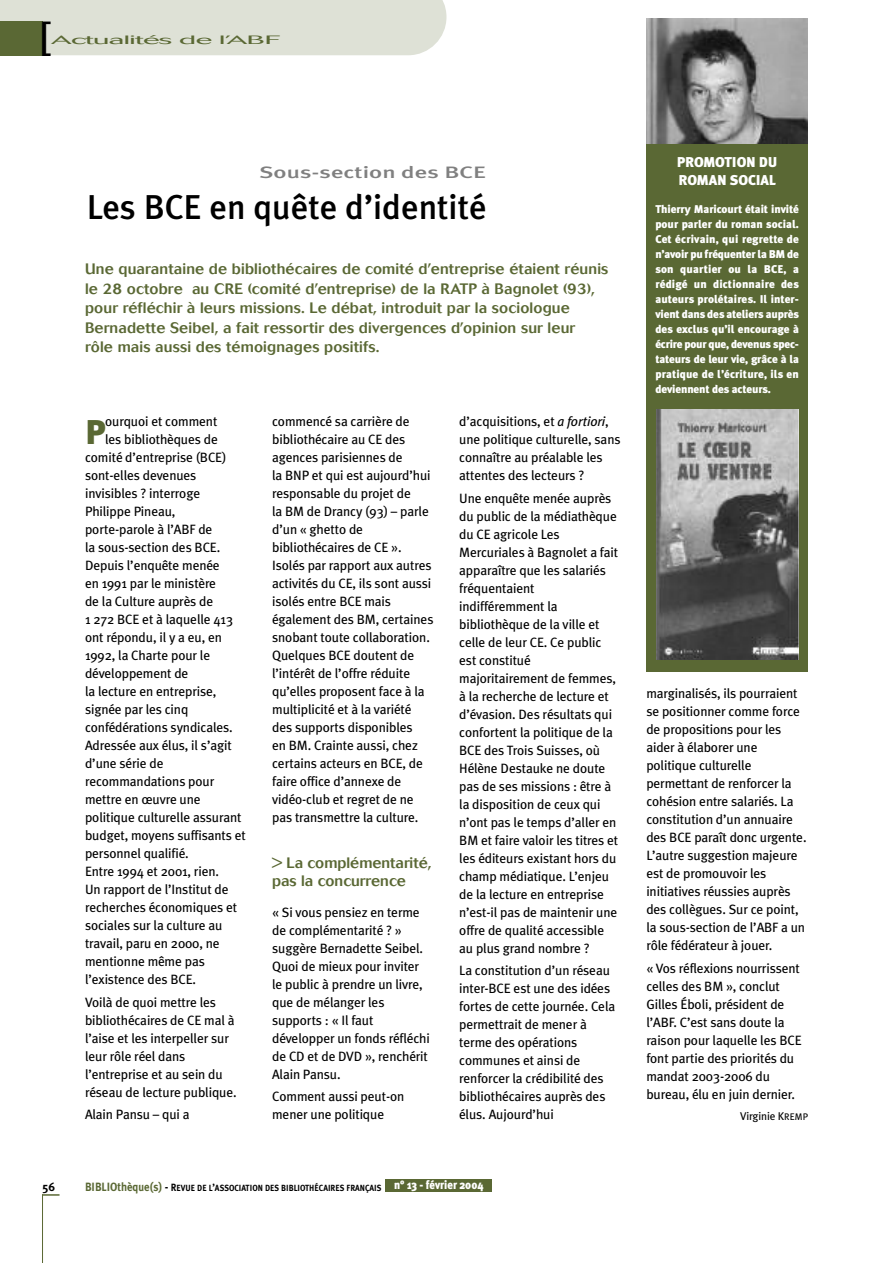
<style>
.page{position:relative;width:893px;height:1263px;background:#fff}
.page>*{position:absolute;margin:0;border:0;box-sizing:border-box;transform-origin:0 0}
.t1{font:300 48.75px "Cosmos";color:#000}
.t2{font:500 34.5px "Meta Plus";color:#000}
.t3{font:900 34.35px "Meta Plus";color:#5a6834}
.t4{font:500 16.5px "Meta Plus";color:#808080;scale:1.5 1}
.t5{font:500 15px/19.5px "Cosmos";letter-spacing:.01em;color:#5a6834}
.t6{font:900 14.25px/18px "Meta Plus";letter-spacing:-.01em;color:#fff}
.t7{font:13.5px/18px "Meta Plus";letter-spacing:-.01em;color:#000}
.t8{font:300 12px "Cosmos";letter-spacing:-.035em;color:#5a6834;scale:2.5 1}
.t9{font:700 12px "Meta Plus";color:#000}
.t10{font:900 11.25px/15px "Meta Plus";letter-spacing:-.01em;color:#fff;text-align:justify}
.t11{font:11.25px "Meta Plus";letter-spacing:-.01em;color:#000}
.t12{font:700 8.85px "Meta Plus";color:#000;scale:.9 1}
.s1{font-style:italic}
.s2{font-size:12px;color:#5a6834}
.s3{font-size:12px}
.s4{font-size:10.5px}
.s5{font-size:9.6px}
</style>
<div class="page">
<div style="left:0;top:0;width:446px;height:55px;background:#dee1d6"></div>
<div style="left:0;top:21px;width:43px;height:34px;background:#5a6834"></div>
<div style="left:386px;top:1179px;width:106px;height:13px;background:#5a6834"></div>
<hr style="left:42px;top:1194px;width:1px;height:69px;background:#5a6834">
<svg style="left:43px;top:1194px;width:17px;height:2px"></svg>
<div style="left:646px;top:142px;width:162px;height:530px;background:#5a6834"></div>
<img style="left:656px;top:409px;width:143px;height:250px">
<img style="left:646px;top:19px;width:162px;height:125px">
<h1 class="t1" style="left:39px;top:19px;width:14px">[</h1>
<p class="t8" style="left:51px;top:35px;width:93px">Actualités de l’ABF</p>
<p class="t4" style="left:259px;top:162px;width:153px">Sous-section des BCE</p>
<h2 class="t2" style="left:87px;top:187px;width:401px">Les BCE en quête d’identité</h2>
<p class="t5" style="left:85px;top:261px;width:525px">Une quarantaine de bibliothécaires de comité d’entreprise étaient réunis le 28 octobre au CRE (comité d’entreprise) de la RATP à Bagnolet (93), pour réfléchir à leurs missions. Le débat, introduit par la sociologue Bernadette Seibel, a fait ressortir des divergences d’opinion sur leur<br>rôle mais aussi des témoignages positifs.</p>
<h3 class="t3" style="left:85px;top:412px;width:22px">P</h3>
<p class="t7" style="left:105px;top:413px;width:114px">ourquoi et comment</p>
<p class="t7" style="left:105px;top:431px;width:114px">les bibliothèques de</p>
<p class="t7" style="left:85px;top:449px;width:143px">comité d’entreprise (BCE)</p>
<p class="t7" style="left:85px;top:467px;width:113px">sont-elles devenues</p>
<p class="t7" style="left:85px;top:485px;width:117px">invisibles ? interroge</p>
<p class="t7" style="left:85px;top:503px;width:92px">Philippe Pineau,</p>
<p class="t7" style="left:85px;top:521px;width:129px">porte-parole à l’ABF de</p>
<p class="t7" style="left:85px;top:539px;width:137px">la sous-section des BCE.</p>
<p class="t7" style="left:85px;top:557px;width:136px">Depuis l’enquête menée</p>
<p class="t7" style="left:85px;top:575px;width:133px">en 1991 par le ministère</p>
<p class="t7" style="left:85px;top:593px;width:130px">de la Culture auprès de</p>
<p class="t7" style="left:85px;top:611px;width:150px">1 272 BCE et à laquelle 413</p>
<p class="t7" style="left:85px;top:629px;width:138px">ont répondu, il y a eu, en</p>
<p class="t7" style="left:85px;top:647px;width:127px">1992, la Charte pour le</p>
<p class="t7" style="left:85px;top:665px;width:105px">développement de</p>
<p class="t7" style="left:85px;top:683px;width:133px">la lecture en entreprise,</p>
<p class="t7" style="left:85px;top:701px;width:105px">signée par les cinq</p>
<p class="t7" style="left:85px;top:719px;width:149px">confédérations syndicales.</p>
<p class="t7" style="left:85px;top:737px;width:148px">Adressée aux élus, il s’agit</p>
<p class="t7" style="left:85px;top:755px;width:80px">d’une série de</p>
<p class="t7" style="left:85px;top:773px;width:131px">recommandations pour</p>
<p class="t7" style="left:85px;top:791px;width:117px">mettre en œuvre une</p>
<p class="t7" style="left:85px;top:809px;width:158px">politique culturelle assurant</p>
<p class="t7" style="left:85px;top:827px;width:162px">budget, moyens suffisants et</p>
<p class="t7" style="left:85px;top:845px;width:105px">personnel qualifié.</p>
<p class="t7" style="left:85px;top:863px;width:136px">Entre 1994 et 2001, rien.</p>
<p class="t7" style="left:85px;top:881px;width:145px">Un rapport de l’Institut de</p>
<p class="t7" style="left:85px;top:899px;width:154px">recherches économiques et</p>
<p class="t7" style="left:85px;top:917px;width:139px">sociales sur la culture au</p>
<p class="t7" style="left:85px;top:935px;width:136px">travail, paru en 2000, ne</p>
<p class="t7" style="left:85px;top:953px;width:121px">mentionne même pas</p>
<p class="t7" style="left:85px;top:971px;width:113px">l’existence des BCE.</p>
<p class="t7" style="left:85px;top:993px;width:153px">Voilà de quoi mettre les bibliothécaires de CE mal à l’aise et les interpeller sur leur rôle réel dans l’entreprise et au sein du réseau de lecture publique.</p>
<p class="t7" style="left:85px;top:1105px;width:106px">Alain Pansu – qui a</p>
<p class="t7" style="left:272px;top:413px;width:163px">commencé sa carrière de bibliothécaire au CE des agences parisiennes de<br>la BNP et qui est aujourd’hui responsable du projet de<br>la BM de Drancy (93) – parle d’un « ghetto de bibliothécaires de CE ».<br>Isolés par rapport aux autres activités du CE, ils sont aussi isolés entre BCE mais également des BM, certaines snobant toute collaboration.<br>Quelques BCE doutent de l’intérêt de l’offre réduite qu’elles proposent face à la multiplicité et à la variété des supports disponibles<br>en BM. Crainte aussi, chez certains acteurs en BCE, de faire office d’annexe de vidéo-club et regret de ne pas transmettre la culture.</p>
<p class="t5" style="left:272px;top:856px;width:161px;line-height:18px">&gt; La complémentarité, pas la concurrence</p>
<p class="t7" style="left:272px;top:903px;width:159px">« Si vous pensiez en terme de complémentarité ? » suggère Bernadette Seibel.<br>Quoi de mieux pour inviter le public à prendre un livre, que de mélanger les supports : « Il faut développer un fonds réfléchi de CD et de DVD », renchérit<br>Alain Pansu.</p>
<p class="t7" style="left:272px;top:1088px;width:134px">Comment aussi peut-on mener une politique</p>
<p class="t7" style="left:459px;top:413px;width:163px">d’acquisitions, et <span class="s1">a fortiori</span>, une politique culturelle, sans connaître au préalable les attentes des lecteurs ?</p>
<p class="t7" style="left:459px;top:489px;width:161px">Une enquête menée auprès du public de la médiathèque du CE agricole Les<br>Mercuriales à Bagnolet a fait apparaître que les salariés fréquentaient indifféremment la bibliothèque de la ville et celle de leur CE. Ce public est constitué majoritairement de femmes, à la recherche de lecture et d’évasion. Des résultats qui confortent la politique de la<br>BCE des Trois Suisses, où<br>Hélène Destauke ne doute pas de ses missions : être à la disposition de ceux qui n’ont pas le temps d’aller en<br>BM et faire valoir les titres et les éditeurs existant hors du champ médiatique. L’enjeu de la lecture en entreprise n’est-il pas de maintenir une offre de qualité accessible au plus grand nombre ?</p>
<p class="t7" style="left:459px;top:961px;width:158px">La constitution d’un réseau inter-BCE est une des idées fortes de cette journée. Cela permettrait de mener à terme des opérations communes et ainsi de renforcer la crédibilité des bibliothécaires auprès des élus. Aujourd’hui</p>
<p class="t9" style="left:43px;top:1179px;width:14px">56</p>
<p class="t12" style="left:85px;top:1182px;width:444px"><span class="s2">BIBLIOthèque(s)</span> <span class="s3">-</span> <span class="s4">R</span>EVUE DE L<span class="s4">’</span>ASSOCIATION DES BIBLIOTHÉCAIRES FRANÇAIS <sup>n°</sup> <sup>13</sup> <sup>-</sup> <sup>février</sup> <sup>2004</sup></p>
<p class="t6" style="left:677px;top:153px;width:102px">PROMOTION DU<br>ROMAN SOCIAL</p>
<p class="t10" style="left:655px;top:201px;width:145px">Thierry Maricourt était invité pour parler du roman social.<br>Cet écrivain, qui regrette de n’avoir pu fréquenter la BM de son quartier ou la BCE, a rédigé un dictionnaire des auteurs prolétaires. Il inter&shy;vient dans des ateliers auprès des exclus qu’il encourage à écrire pour que, devenus spec&shy;tateurs de leur vie, grâce à la pratique de l’écriture, ils en deviennent des acteurs.</p>
<p class="t7" style="left:646px;top:685px;width:162px">marginalisés, ils pourraient se positionner comme force de propositions pour les aider à élaborer une politique culturelle permettant de renforcer la cohésion entre salariés. La constitution d’un annuaire des BCE paraît donc urgente.<br>L’autre suggestion majeure est de promouvoir les initiatives réussies auprès des collègues. Sur ce point, la sous-section de l’ABF a un rôle fédérateur à jouer.</p>
<p class="t7" style="left:646px;top:959px;width:157px">« Vos réflexions nourrissent celles des BM », conclut<br>Gilles Éboli, président de l’ABF. C’est sans doute la raison pour laquelle les BCE font partie des priorités du mandat 2003-2006 du bureau, élu en juin dernier.</p>
<p class="t11" style="left:740px;top:1109px;width:69px">Virginie K<span class="s5">REMP</span></p>
</div>
